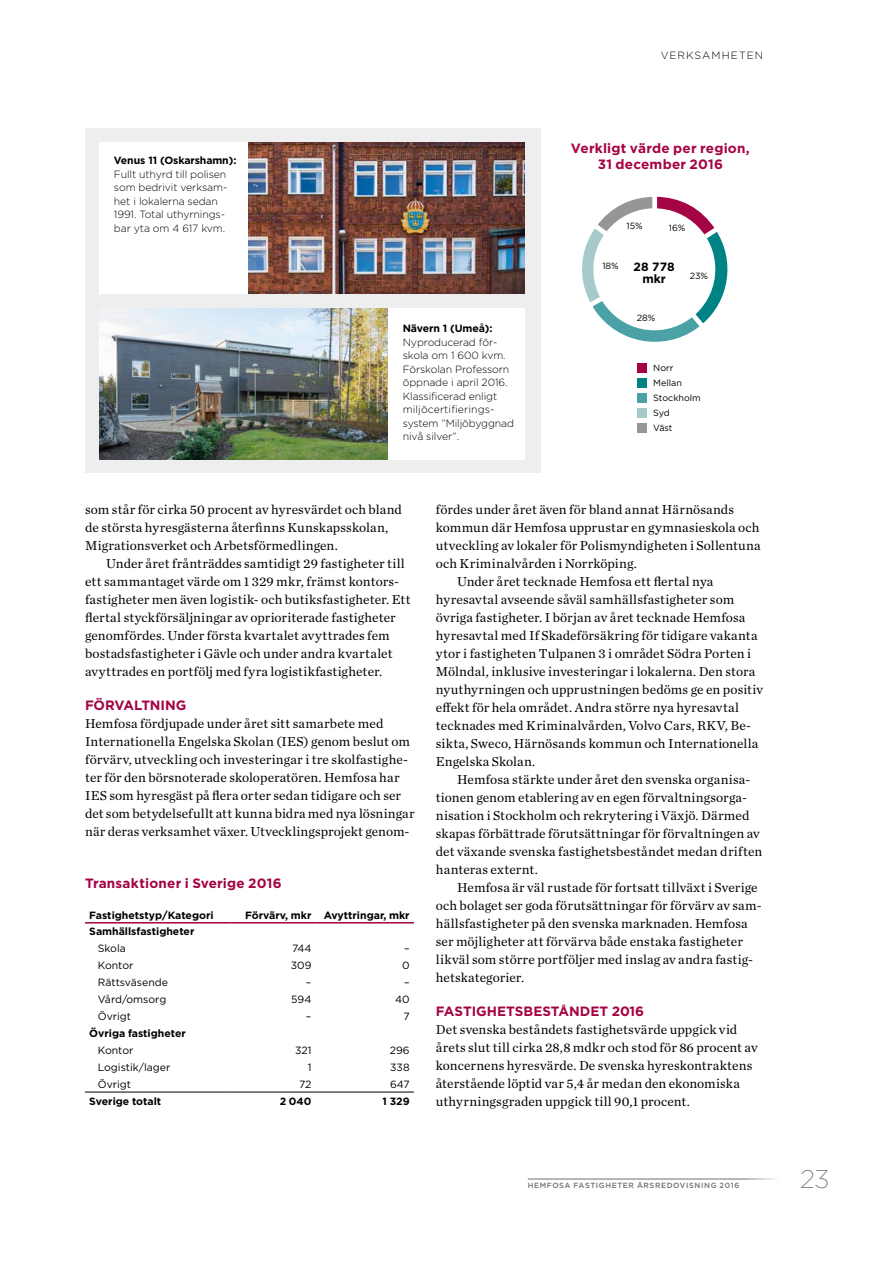
<style>
.page{position:relative;width:893px;height:1263px;background:#fff}
.page>*{position:absolute;margin:0;border:0;box-sizing:border-box;transform-origin:0 0}
.t1{font:200 25.5px "Gotham";color:#706f6f}
.t2{font:13.5px/18px "Chronicle Text G1";letter-spacing:.01em;color:#000}
.t3{font:700 13.5px/15.8px "Gotham";letter-spacing:.005em;color:#a40344;text-align:center}
.t4{font:700 12px/12px "Gotham";color:#000}
.t5{font:300 10.5px/13.5px "Gotham";letter-spacing:-.01em;color:#000}
.t6{font:700 10.5px "Gotham";color:#000}
.t7{font:10.5px "Gotham";color:#000}
.t8{font:300 10.5px "Gotham";letter-spacing:.095em;color:#000}
.t9{font:9px/15px "Gotham";color:#000}
.t10{font:500 7.5px "Gotham";letter-spacing:.08em;color:#706f6f}
.s1{font-weight:400;font-size:9px}
</style>
<div class="page">
<hr style="left:85px;top:922px;width:146px;height:1px;background:#a40344">
<hr style="left:231px;top:922px;width:85px;height:1px;background:#a40344">
<hr style="left:316px;top:922px;width:98px;height:1px;background:#a40344">
<hr style="left:85px;top:1092px;width:146px;height:1px;background:#000">
<hr style="left:231px;top:1092px;width:85px;height:1px;background:#000">
<hr style="left:316px;top:1092px;width:98px;height:1px;background:#000">
<div style="left:85px;top:128px;width:456px;height:345px;background:#eee"></div>
<div style="left:99px;top:142px;width:385px;height:152px;background:#fff"></div>
<div style="left:193px;top:308px;width:332px;height:152px;background:#fff"></div>
<img style="left:249px;top:142px;width:276px;height:152px">
<img style="left:99px;top:308px;width:288px;height:152px">
<svg style="left:582px;top:196px;width:146px;height:146px"></svg>
<div style="left:593px;top:208px;width:122px;height:122px;background:#fff;border-radius:50%"></div>
<div style="left:638px;top:378px;width:9px;height:10px;background:#008384"></div>
<div style="left:638px;top:393px;width:9px;height:10px;background:#4aa2a6"></div>
<div style="left:638px;top:408px;width:9px;height:9px;background:#a6c9cc"></div>
<div style="left:638px;top:364px;width:9px;height:9px;background:#a40344"></div>
<div style="left:638px;top:423px;width:9px;height:9px;background:#969695"></div>
<hr style="left:528px;top:1178px;width:265px;height:1px;background:#706f6f">
<p class="t6" style="left:114px;top:153px;width:124px">Venus 11 (Oskarshamn):</p>
<p class="t5" style="left:114px;top:167px;width:115px">Fullt uthyrd till polisen som bedrivit verksam&shy;het i lokalerna sedan<br>1991. Total uthyrnings&shy;bar yta om 4 617 kvm.</p>
<p class="t6" style="left:403px;top:322px;width:91px">Nävern 1 (Umeå):</p>
<p class="t5" style="left:403px;top:335px;width:113px">Nyproducerad för&shy;skola om 1 600 kvm.<br>Förskolan Professorn öppnade i april 2016.<br>Klassificerad enligt miljöcertifierings&shy;system ”Miljöbyggnad nivå silver”.</p>
<p class="t8" style="left:661px;top:49px;width:104px">VERKSAMHETEN</p>
<p class="t3" style="left:571px;top:140px;width:180px">Verkligt värde per region,<br>31 december 2016</p>
<p class="t9" style="left:626px;top:218px;width:18px">15%</p>
<p class="t9" style="left:669px;top:220px;width:18px">16%</p>
<p class="t4" style="left:642px;top:260px;width:34px;text-indent:-40px"><span class="s1">18%</span> 28 778 mkr</p>
<p class="t9" style="left:637px;top:310px;width:20px">28%</p>
<p class="t9" style="left:690px;top:268px;width:20px">23%</p>
<p class="t9" style="left:653px;top:360px;width:49px">Norr<br>Mellan<br>Stockholm<br>Syd<br>Väst</p>
<p class="t2" style="left:85px;top:499px;width:318px">som står för cirka 50 procent av hyresvärdet och bland de största hyresgästerna återfinns Kunskapsskolan,<br>Migrationsverket och Arbetsförmedlingen.</p>
<p class="t2" style="left:85px;top:553px;width:327px;text-indent:21px">Under året frånträddes samtidigt 29 fastigheter till ett sammantaget värde om 1 329 mkr, främst kontors&shy;fastigheter men även logistik- och butiksfastigheter. Ett flertal styckförsäljningar av oprioriterade fastigheter genomfördes. Under första kvartalet avyttrades fem bostadsfastigheter i Gävle och under andra kvartalet avyttrades en portfölj med fyra logistikfastigheter.</p>
<p class="t3" style="left:85px;top:697px;width:103px">FÖRVALTNING</p>
<p class="t2" style="left:85px;top:714px;width:331px">Hemfosa fördjupade under året sitt samarbete med Internationella Engelska Skolan (IES) genom beslut om förvärv, utveckling och investeringar i tre skolfastighe&shy;ter för den börsnoterade skoloperatören. Hemfosa har IES som hyresgäst på flera orter sedan tidigare och ser det som betydelsefullt att kunna bidra med nya lösningar när deras verksamhet växer. Utvecklingsprojekt genom-</p>
<p class="t3" style="left:85px;top:875px;width:198px">Transaktioner i Sverige 2016</p>
<p class="t6" style="left:89px;top:908px;width:126px">Fastighetstyp/Kategori</p>
<p class="t6" style="left:245px;top:908px;width:166px">Förvärv, mkr Avyttringar, mkr</p>
<p class="t6" style="left:89px;top:925px;width:107px">Samhällsfastigheter</p>
<p class="t7" style="left:98px;top:942px;width:30px">Skola</p>
<p class="t7" style="left:292px;top:942px;width:21px">744</p>
<p class="t7" style="left:404px;top:942px;width:7px">–</p>
<p class="t7" style="left:98px;top:959px;width:37px">Kontor</p>
<p class="t7" style="left:291px;top:959px;width:22px">309</p>
<p class="t7" style="left:402px;top:959px;width:9px">0</p>
<p class="t7" style="left:98px;top:976px;width:72px">Rättsväsende</p>
<p class="t7" style="left:306px;top:976px;width:7px">–</p>
<p class="t7" style="left:404px;top:976px;width:7px">–</p>
<p class="t7" style="left:98px;top:993px;width:70px">Vård/omsorg</p>
<p class="t7" style="left:291px;top:993px;width:22px">594</p>
<p class="t7" style="left:395px;top:993px;width:16px">40</p>
<p class="t7" style="left:98px;top:1009px;width:35px">Övrigt</p>
<p class="t7" style="left:306px;top:1009px;width:7px">–</p>
<p class="t7" style="left:403px;top:1009px;width:8px">7</p>
<p class="t6" style="left:89px;top:1026px;width:98px">Övriga fastigheter</p>
<p class="t7" style="left:98px;top:1043px;width:37px">Kontor</p>
<p class="t7" style="left:295px;top:1043px;width:18px">321</p>
<p class="t7" style="left:390px;top:1043px;width:21px">296</p>
<p class="t7" style="left:98px;top:1060px;width:74px">Logistik/lager</p>
<p class="t7" style="left:308px;top:1060px;width:5px">1</p>
<p class="t7" style="left:390px;top:1060px;width:21px">338</p>
<p class="t7" style="left:98px;top:1077px;width:35px">Övrigt</p>
<p class="t7" style="left:299px;top:1077px;width:14px">72</p>
<p class="t7" style="left:390px;top:1077px;width:21px">647</p>
<p class="t6" style="left:89px;top:1094px;width:74px">Sverige totalt</p>
<p class="t6" style="left:280px;top:1094px;width:33px">2 040</p>
<p class="t6" style="left:383px;top:1094px;width:29px">1 329</p>
<p class="t2" style="left:436px;top:499px;width:300px">fördes under året även för bland annat Härnösands</p>
<p class="t2" style="left:436px;top:517px;width:325px">kommun där Hemfosa upprustar en gymnasieskola och</p>
<p class="t2" style="left:436px;top:535px;width:326px">utveckling av lokaler för Polismyndigheten i Sollentuna</p>
<p class="t2" style="left:436px;top:553px;width:202px">och Kriminalvården i Norrköping.</p>
<p class="t2" style="left:457px;top:571px;width:258px">Under året tecknade Hemfosa ett flertal nya</p>
<p class="t2" style="left:436px;top:589px;width:300px">hyresavtal avseende såväl samhällsfastigheter som</p>
<p class="t2" style="left:436px;top:607px;width:311px">övriga fastigheter. I början av året tecknade Hemfosa</p>
<p class="t2" style="left:436px;top:625px;width:323px">hyresavtal med If Skadeförsäkring för tidigare vakanta</p>
<p class="t2" style="left:436px;top:643px;width:317px">ytor i fastigheten Tulpanen 3 i området Södra Porten i</p>
<p class="t2" style="left:436px;top:661px;width:321px">Mölndal, inklusive investeringar i lokalerna. Den stora</p>
<p class="t2" style="left:436px;top:679px;width:329px">nyuthyrningen och upprustningen bedöms ge en positiv</p>
<p class="t2" style="left:436px;top:697px;width:305px">effekt för hela området. Andra större nya hyresavtal</p>
<p class="t2" style="left:436px;top:715px;width:317px">tecknades med Kriminalvården, Volvo Cars, RKV, Be-</p>
<p class="t2" style="left:436px;top:733px;width:324px">sikta, Sweco, Härnösands kommun och Internationella</p>
<p class="t2" style="left:436px;top:751px;width:101px">Engelska Skolan.</p>
<p class="t2" style="left:457px;top:769px;width:295px">Hemfosa stärkte under året den svenska organisa-</p>
<p class="t2" style="left:436px;top:787px;width:313px">tionen genom etablering av en egen förvaltningsorga-</p>
<p class="t2" style="left:436px;top:805px;width:315px">nisation i Stockholm och rekrytering i Växjö. Därmed</p>
<p class="t2" style="left:436px;top:823px;width:325px">skapas förbättrade förutsättningar för förvaltningen av</p>
<p class="t2" style="left:436px;top:841px;width:328px">det växande svenska fastighetsbeståndet medan driften</p>
<p class="t2" style="left:436px;top:859px;width:103px">hanteras externt.</p>
<p class="t2" style="left:457px;top:877px;width:302px">Hemfosa är väl rustade för fortsatt tillväxt i Sverige</p>
<p class="t2" style="left:436px;top:895px;width:327px">och bolaget ser goda förutsättningar för förvärv av sam-</p>
<p class="t2" style="left:436px;top:913px;width:313px">hällsfastigheter på den svenska marknaden. Hemfosa</p>
<p class="t2" style="left:436px;top:931px;width:309px">ser möjligheter att förvärva både enstaka fastigheter</p>
<p class="t2" style="left:436px;top:949px;width:319px">likväl som större portföljer med inslag av andra fastig-</p>
<p class="t2" style="left:436px;top:967px;width:90px">hetskategorier.</p>
<p class="t3" style="left:436px;top:1003px;width:210px">FASTIGHETSBESTÅNDET 2016</p>
<p class="t2" style="left:436px;top:1019px;width:323px">Det svenska beståndets fastighetsvärde uppgick vid årets slut till cirka 28,8 mdkr och stod för 86 procent av koncernens hyresvärde. De svenska hyreskontraktens återstående löptid var 5,4 år medan den ekonomiska uthyrningsgraden uppgick till 90,1 procent.</p>
<p class="t10" style="left:528px;top:1180px;width:213px">HEMFOSA FASTIGHETER ÅRSREDOVISNING 2016</p>
<h1 class="t1" style="left:800px;top:1163px;width:31px">23</h1>
</div>
